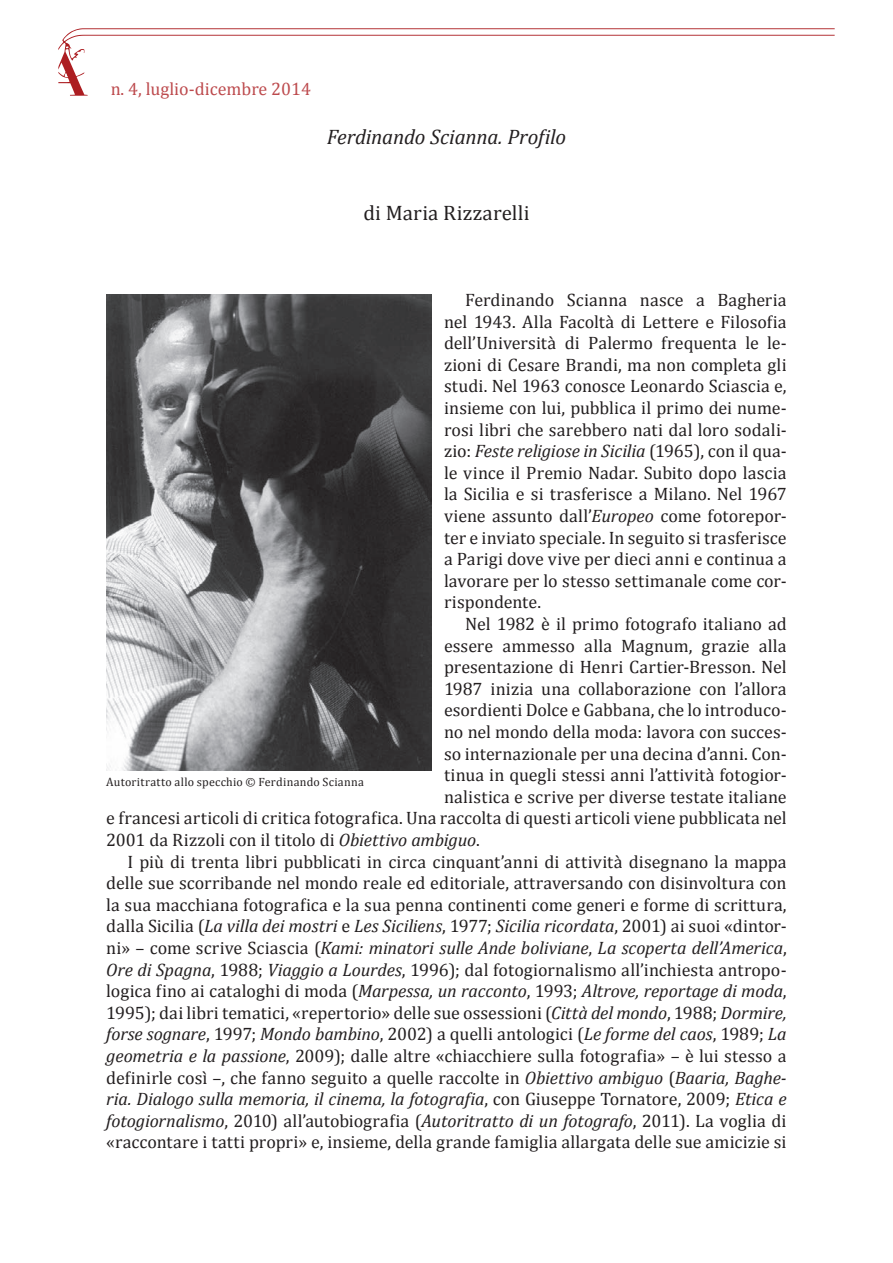
<style>
.page{position:relative;width:893px;height:1263px;background:#fff}
.page>*{position:absolute;margin:0;border:0;box-sizing:border-box;transform-origin:0 0}
.t1{font:italic 21px "Cambria";letter-spacing:-.01em;color:#231f20}
.t2{font:21px "Cambria";letter-spacing:.01em;color:#231f20}
.t3{font:18px/21.6px "Cambria";letter-spacing:.005em;color:#231f20;text-align:justify}
.t4{font:italic 18px "Cambria";letter-spacing:-.01em;color:#231f20}
.t5{font:18px "Cambria";color:#ac1d21}
.t6{font:12px "Cambria";letter-spacing:.025em;color:#231f20}
.s1{font-style:italic}
.s2{font-style:normal}
</style>
<div class="page">
<svg style="left:58px;top:28px;width:777px;height:68px"></svg>
<svg style="left:65px;top:73px;width:3px;height:4px"></svg>
<img style="left:106px;top:294px;width:325px;height:476px">
<p class="t5" style="left:110px;top:78px;width:202px">n. 4, luglio-dicembre 2014</p>
<p class="t1" style="left:327px;top:122px;width:241px">Ferdinando Scianna. Profilo</p>
<p class="t2" style="left:363px;top:200px;width:168px">di Maria Rizzarelli</p>
<p class="t3" style="left:444px;top:289px;width:344px;text-indent:21px">Ferdinando Scianna nasce a Bagheria nel 1943. Alla Facoltà di Lettere e Filosofia dell’Università di Palermo frequenta le le&shy;zioni di Cesare Brandi, ma non completa gli studi. Nel 1963 conosce Leonardo Sciascia e, insieme con lui, pubblica il primo dei nume&shy;rosi libri che sarebbero nati dal loro sodali&shy;zio: <span class="s1">Feste religiose in Sicilia</span> (1965), con il qua&shy;le vince il Premio Nadar. Subito dopo lascia la Sicilia e si trasferisce a Milano. Nel 1967 viene assunto dall’<span class="s1">Europeo</span> come fotorepor&shy;ter e inviato speciale. In seguito si trasferisce a Parigi dove vive per dieci anni e continua a lavorare per lo stesso settimanale come cor&shy;rispondente.</p>
<p class="t3" style="left:465px;top:613px;width:323px">Nel 1982 è il primo fotografo italiano ad</p>
<p class="t3" style="left:444px;top:634px;width:344px">essere ammesso alla Magnum, grazie alla</p>
<p class="t3" style="left:444px;top:656px;width:344px">presentazione di Henri Cartier-Bresson. Nel</p>
<p class="t3" style="left:444px;top:678px;width:344px">1987 inizia una collaborazione con l’allora</p>
<p class="t3" style="left:444px;top:699px;width:344px">esordienti Dolce e Gabbana, che lo introduco-</p>
<p class="t3" style="left:444px;top:721px;width:344px">no nel mondo della moda: lavora con succes-</p>
<p class="t3" style="left:444px;top:742px;width:344px">so internazionale per una decina d’anni. Con-</p>
<p class="t3" style="left:444px;top:764px;width:344px">tinua in quegli stessi anni l’attività fotogior-</p>
<p class="t3" style="left:444px;top:786px;width:344px">nalistica e scrive per diverse testate italiane</p>
<p class="t3" style="left:106px;top:807px;width:682px">e francesi articoli di critica fotografica. Una raccolta di questi articoli viene pubblicata nel</p>
<p class="t3" style="left:106px;top:829px;width:375px">2001 da Rizzoli con il titolo di <span class="s1">Obiettivo ambiguo</span>.</p>
<p class="t3" style="left:128px;top:850px;width:661px">I più di trenta libri pubblicati in circa cinquant’anni di attività disegnano la mappa</p>
<p class="t3" style="left:106px;top:872px;width:682px">delle sue scorribande nel mondo reale ed editoriale, attraversando con disinvoltura con</p>
<p class="t3" style="left:106px;top:894px;width:682px">la sua macchiana fotografica e la sua penna continenti come generi e forme di scrittura,</p>
<p class="t4" style="left:106px;top:913px;width:682px"><span class="s2">dalla Sicilia (</span>La villa dei mostri <span class="s2">e</span> Les Siciliens<span class="s2">, 1977;</span> Sicilia ricordata<span class="s2">, 2001) ai suoi «dintor-</span></p>
<p class="t4" style="left:106px;top:935px;width:682px"><span class="s2">ni» – come scrive Sciascia (</span>Kami: minatori sulle Ande boliviane<span class="s2">,</span> La scoperta dell’America<span class="s2">,</span></p>
<p class="t3" style="left:106px;top:958px;width:682px"><span class="s1">Ore di Spagna</span>, 1988; <span class="s1">Viaggio a Lourdes</span>, 1996); dal fotogiornalismo all’inchiesta antropo-</p>
<p class="t4" style="left:106px;top:978px;width:682px"><span class="s2">logica fino ai cataloghi di moda (</span>Marpessa, un racconto<span class="s2">, 1993;</span> Altrove, reportage di moda<span class="s2">,</span></p>
<p class="t3" style="left:106px;top:1002px;width:682px">1995); dai libri tematici, «repertorio» delle sue ossessioni (<span class="s1">Città del mondo</span>, 1988; <span class="s1">Dormire,</span></p>
<p class="t4" style="left:106px;top:1021px;width:682px">forse sognare<span class="s2">, 1997;</span> Mondo bambino<span class="s2">, 2002) a quelli antologici (</span>Le forme del caos<span class="s2">, 1989;</span> La</p>
<p class="t3" style="left:106px;top:1045px;width:682px"><span class="s1">geometria e la passione</span>, 2009); dalle altre «chiacchiere sulla fotografia» – è lui stesso a</p>
<p class="t3" style="left:106px;top:1066px;width:682px">definirle così –, che fanno seguito a quelle raccolte in <span class="s1">Obiettivo ambiguo</span> (<span class="s1">Baaria, Baghe-</span></p>
<p class="t4" style="left:106px;top:1086px;width:682px">ria. Dialogo sulla memoria, il cinema, la fotografia<span class="s2">, con Giuseppe Tornatore, 2009;</span> Etica e</p>
<p class="t3" style="left:106px;top:1110px;width:682px"><span class="s1">fotogiornalismo</span>, 2010) all’autobiografia (<span class="s1">Autoritratto di un fotografo</span>, 2011). La voglia di</p>
<p class="t3" style="left:106px;top:1131px;width:682px">«raccontare i tatti propri» e, insieme, della grande famiglia allargata delle sue amicizie si</p>
<p class="t6" style="left:106px;top:775px;width:259px">Autoritratto allo specchio © Ferdinando Scianna</p>
</div>
